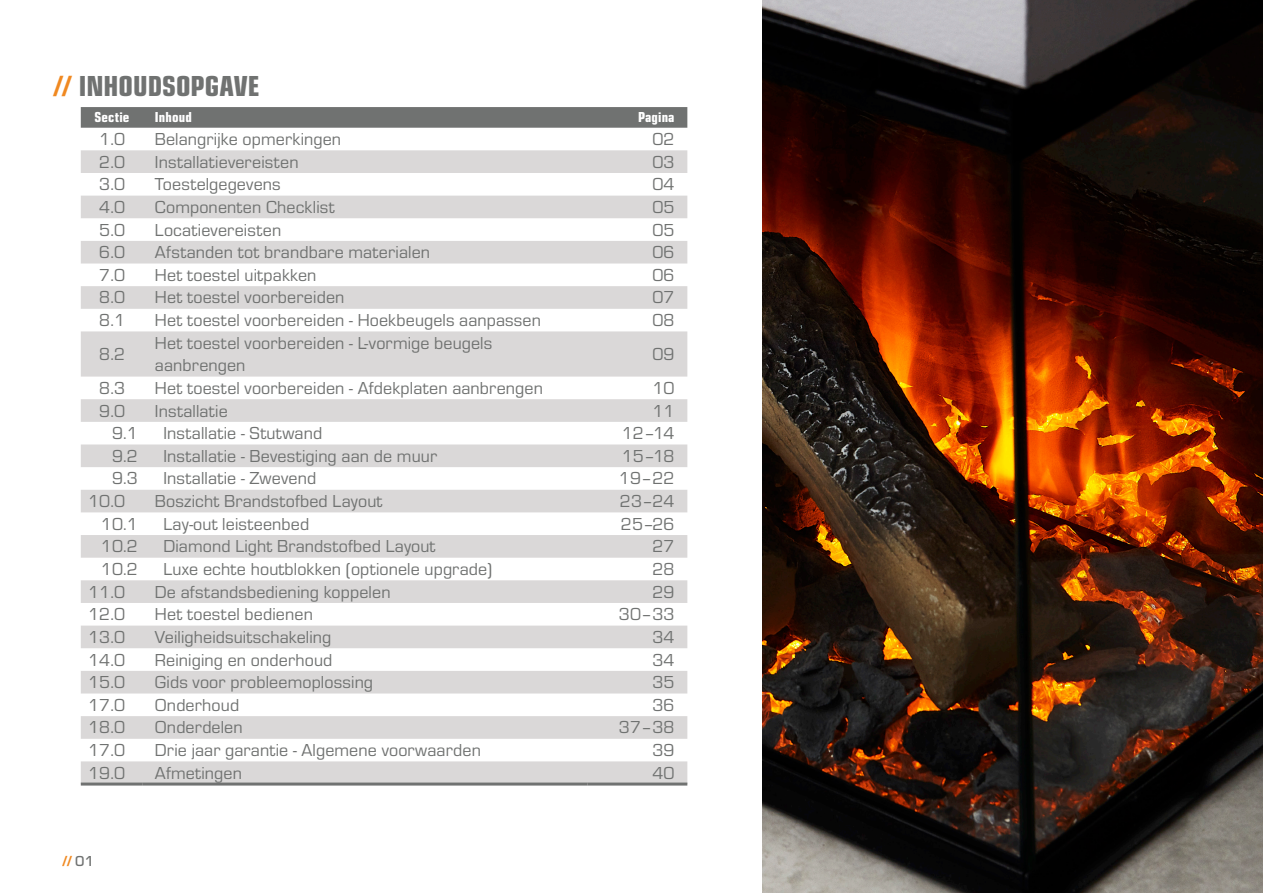
<style>
.page{position:relative;width:1263px;height:893px;background:#fff}
.page>*{position:absolute;margin:0;border:0;box-sizing:border-box;transform-origin:0 0}
.t1{font:30px "Eurostile Con Hea";color:#707271}
.Body_Copy_12_15_No_Indent{font:18px/22.5px "Eurostile";letter-spacing:.01em;color:#707271}
.Subhead_-_No_Indent{font:15px "Eurostile Con Hea";letter-spacing:.01em;color:#fff}
.t2{font:15px "Eurostile Con Hea";color:#f08921}
.s1{color:#f08921}
.s2{font-family:"Eurostile";font-weight:500;color:#707271}
</style>
<div class="page">
<svg style="left:81px;top:107px;width:606px;height:21px;background:#727473"></svg>
<svg style="left:81px;top:150px;width:606px;height:632px;fill:#dad8d8"></svg>
<hr style="left:81px;top:782px;width:61px;height:3px;background:#707271">
<hr style="left:142px;top:782px;width:446px;height:3px;background:#707271">
<hr style="left:588px;top:782px;width:99px;height:3px;background:#707271">
<img style="left:763px;top:0;width:500px;height:893px">
<h1 class="t1" style="left:54px;top:65px;width:207px"><span class="s1">//</span> INHOUDSOPGAVE</h1>
<p class="Subhead_-_No_Indent" style="left:94px;top:107px;width:36px">Sectie</p>
<p class="Subhead_-_No_Indent" style="left:155px;top:107px;width:38px">Inhoud</p>
<p class="Subhead_-_No_Indent" style="left:638px;top:107px;width:38px">Pagina</p>
<p class="Body_Copy_12_15_No_Indent" style="left:99px;top:127px;width:27px">1.0</p>
<p class="Body_Copy_12_15_No_Indent" style="left:155px;top:127px;width:188px">Belangrijke opmerkingen</p>
<p class="Body_Copy_12_15_No_Indent" style="left:652px;top:127px;width:24px">02</p>
<p class="Body_Copy_12_15_No_Indent" style="left:99px;top:150px;width:27px">2.0</p>
<p class="Body_Copy_12_15_No_Indent" style="left:155px;top:150px;width:145px">Installatievereisten</p>
<p class="Body_Copy_12_15_No_Indent" style="left:652px;top:150px;width:24px">03</p>
<p class="Body_Copy_12_15_No_Indent" style="left:99px;top:172px;width:27px">3.0</p>
<p class="Body_Copy_12_15_No_Indent" style="left:155px;top:172px;width:127px">Toestelgegevens</p>
<p class="Body_Copy_12_15_No_Indent" style="left:652px;top:172px;width:24px">04</p>
<p class="Body_Copy_12_15_No_Indent" style="left:99px;top:195px;width:27px">4.0</p>
<p class="Body_Copy_12_15_No_Indent" style="left:155px;top:195px;width:181px">Componenten Checklist</p>
<p class="Body_Copy_12_15_No_Indent" style="left:652px;top:195px;width:24px">05</p>
<p class="Body_Copy_12_15_No_Indent" style="left:99px;top:217px;width:27px">5.0</p>
<p class="Body_Copy_12_15_No_Indent" style="left:155px;top:217px;width:128px">Locatievereisten</p>
<p class="Body_Copy_12_15_No_Indent" style="left:652px;top:217px;width:24px">05</p>
<p class="Body_Copy_12_15_No_Indent" style="left:99px;top:240px;width:27px">6.0</p>
<p class="Body_Copy_12_15_No_Indent" style="left:155px;top:240px;width:277px">Afstanden tot brandbare materialen</p>
<p class="Body_Copy_12_15_No_Indent" style="left:652px;top:240px;width:24px">06</p>
<p class="Body_Copy_12_15_No_Indent" style="left:99px;top:263px;width:27px">7.0</p>
<p class="Body_Copy_12_15_No_Indent" style="left:155px;top:263px;width:163px">Het toestel uitpakken</p>
<p class="Body_Copy_12_15_No_Indent" style="left:652px;top:263px;width:24px">06</p>
<p class="Body_Copy_12_15_No_Indent" style="left:99px;top:285px;width:27px">8.0</p>
<p class="Body_Copy_12_15_No_Indent" style="left:155px;top:285px;width:191px">Het toestel voorbereiden</p>
<p class="Body_Copy_12_15_No_Indent" style="left:652px;top:285px;width:24px">07</p>
<p class="Body_Copy_12_15_No_Indent" style="left:99px;top:308px;width:27px">8.1</p>
<p class="Body_Copy_12_15_No_Indent" style="left:155px;top:308px;width:388px">Het toestel voorbereiden - Hoekbeugels aanpassen</p>
<p class="Body_Copy_12_15_No_Indent" style="left:652px;top:308px;width:24px">08</p>
<p class="Body_Copy_12_15_No_Indent" style="left:99px;top:342px;width:27px">8.2</p>
<p class="Body_Copy_12_15_No_Indent" style="left:155px;top:331px;width:339px">Het toestel voorbereiden - L-vormige beugels aanbrengen</p>
<p class="Body_Copy_12_15_No_Indent" style="left:652px;top:342px;width:24px">09</p>
<p class="Body_Copy_12_15_No_Indent" style="left:99px;top:376px;width:27px">8.3</p>
<p class="Body_Copy_12_15_No_Indent" style="left:155px;top:376px;width:389px">Het toestel voorbereiden - Afdekplaten aanbrengen</p>
<p class="Body_Copy_12_15_No_Indent" style="left:652px;top:376px;width:24px">10</p>
<p class="Body_Copy_12_15_No_Indent" style="left:99px;top:398px;width:27px">9.0</p>
<p class="Body_Copy_12_15_No_Indent" style="left:155px;top:398px;width:74px">Installatie</p>
<p class="Body_Copy_12_15_No_Indent" style="left:652px;top:398px;width:24px">11</p>
<p class="Body_Copy_12_15_No_Indent" style="left:112px;top:421px;width:27px">9.1</p>
<p class="Body_Copy_12_15_No_Indent" style="left:163px;top:421px;width:160px">Installatie - Stutwand</p>
<p class="Body_Copy_12_15_No_Indent" style="left:622px;top:421px;width:54px">12–14</p>
<p class="Body_Copy_12_15_No_Indent" style="left:112px;top:444px;width:27px">9.2</p>
<p class="Body_Copy_12_15_No_Indent" style="left:163px;top:444px;width:275px">Installatie - Bevestiging aan de muur</p>
<p class="Body_Copy_12_15_No_Indent" style="left:622px;top:444px;width:54px">15–18</p>
<p class="Body_Copy_12_15_No_Indent" style="left:112px;top:466px;width:27px">9.3</p>
<p class="Body_Copy_12_15_No_Indent" style="left:163px;top:466px;width:154px">Installatie - Zwevend</p>
<p class="Body_Copy_12_15_No_Indent" style="left:619px;top:466px;width:57px">19–22</p>
<p class="Body_Copy_12_15_No_Indent" style="left:88px;top:489px;width:39px">10.0</p>
<p class="Body_Copy_12_15_No_Indent" style="left:155px;top:489px;width:229px">Boszicht Brandstofbed Layout</p>
<p class="Body_Copy_12_15_No_Indent" style="left:620px;top:489px;width:56px">23–24</p>
<p class="Body_Copy_12_15_No_Indent" style="left:101px;top:512px;width:39px">10.1</p>
<p class="Body_Copy_12_15_No_Indent" style="left:163px;top:512px;width:147px">Lay-out leisteenbed</p>
<p class="Body_Copy_12_15_No_Indent" style="left:621px;top:512px;width:55px">25–26</p>
<p class="Body_Copy_12_15_No_Indent" style="left:101px;top:534px;width:39px">10.2</p>
<p class="Body_Copy_12_15_No_Indent" style="left:163px;top:534px;width:274px">Diamond Light Brandstofbed Layout</p>
<p class="Body_Copy_12_15_No_Indent" style="left:652px;top:534px;width:24px">27</p>
<p class="Body_Copy_12_15_No_Indent" style="left:101px;top:557px;width:39px">10.2</p>
<p class="Body_Copy_12_15_No_Indent" style="left:163px;top:557px;width:330px">Luxe echte houtblokken (optionele upgrade)</p>
<p class="Body_Copy_12_15_No_Indent" style="left:652px;top:557px;width:24px">28</p>
<p class="Body_Copy_12_15_No_Indent" style="left:88px;top:580px;width:39px">11.0</p>
<p class="Body_Copy_12_15_No_Indent" style="left:155px;top:580px;width:237px">De afstandsbediening koppelen</p>
<p class="Body_Copy_12_15_No_Indent" style="left:652px;top:580px;width:24px">29</p>
<p class="Body_Copy_12_15_No_Indent" style="left:88px;top:602px;width:39px">12.0</p>
<p class="Body_Copy_12_15_No_Indent" style="left:155px;top:602px;width:159px">Het toestel bedienen</p>
<p class="Body_Copy_12_15_No_Indent" style="left:619px;top:602px;width:57px">30–33</p>
<p class="Body_Copy_12_15_No_Indent" style="left:88px;top:625px;width:39px">13.0</p>
<p class="Body_Copy_12_15_No_Indent" style="left:155px;top:625px;width:178px">Veiligheidsuitschakeling</p>
<p class="Body_Copy_12_15_No_Indent" style="left:652px;top:625px;width:24px">34</p>
<p class="Body_Copy_12_15_No_Indent" style="left:88px;top:647px;width:39px">14.0</p>
<p class="Body_Copy_12_15_No_Indent" style="left:155px;top:647px;width:179px">Reiniging en onderhoud</p>
<p class="Body_Copy_12_15_No_Indent" style="left:652px;top:647px;width:24px">34</p>
<p class="Body_Copy_12_15_No_Indent" style="left:88px;top:670px;width:39px">15.0</p>
<p class="Body_Copy_12_15_No_Indent" style="left:155px;top:670px;width:220px">Gids voor probleemoplossing</p>
<p class="Body_Copy_12_15_No_Indent" style="left:652px;top:670px;width:24px">35</p>
<p class="Body_Copy_12_15_No_Indent" style="left:88px;top:693px;width:39px">17.0</p>
<p class="Body_Copy_12_15_No_Indent" style="left:155px;top:693px;width:86px">Onderhoud</p>
<p class="Body_Copy_12_15_No_Indent" style="left:652px;top:693px;width:24px">36</p>
<p class="Body_Copy_12_15_No_Indent" style="left:88px;top:715px;width:39px">18.0</p>
<p class="Body_Copy_12_15_No_Indent" style="left:155px;top:715px;width:89px">Onderdelen</p>
<p class="Body_Copy_12_15_No_Indent" style="left:619px;top:715px;width:57px">37–38</p>
<p class="Body_Copy_12_15_No_Indent" style="left:88px;top:738px;width:39px">17.0</p>
<p class="Body_Copy_12_15_No_Indent" style="left:155px;top:738px;width:327px">Drie jaar garantie - Algemene voorwaarden</p>
<p class="Body_Copy_12_15_No_Indent" style="left:652px;top:738px;width:24px">39</p>
<p class="Body_Copy_12_15_No_Indent" style="left:88px;top:761px;width:39px">19.0</p>
<p class="Body_Copy_12_15_No_Indent" style="left:155px;top:761px;width:88px">Afmetingen</p>
<p class="Body_Copy_12_15_No_Indent" style="left:652px;top:761px;width:24px">40</p>
<p class="t2" style="left:63px;top:850px;width:33px">// <span class="s2">01</span></p>
</div>
